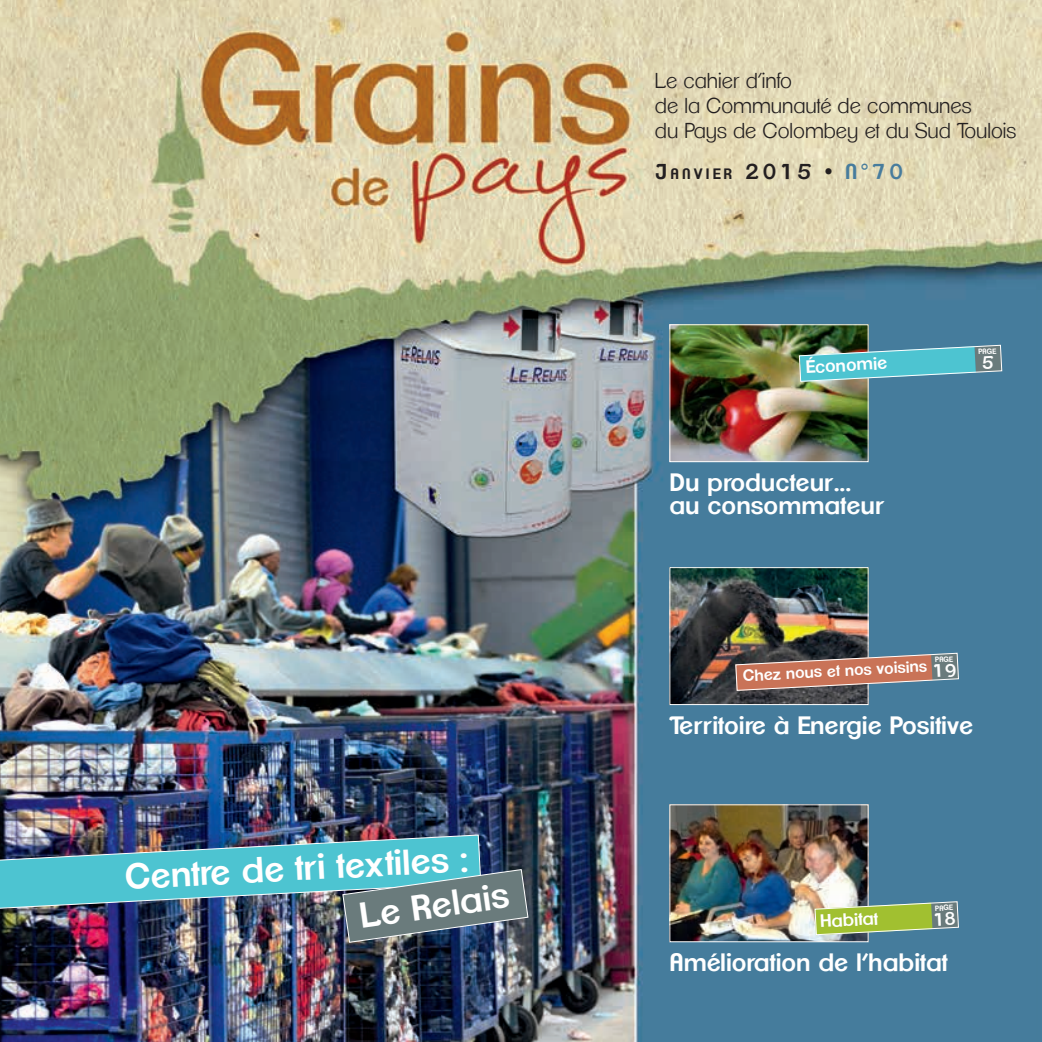
<style>
.page{position:relative;width:1042px;height:1042px;background:#fff}
.page>*{position:absolute;margin:0;border:0;box-sizing:border-box;transform-origin:0 0}
.t1{font:600 35px "Clemente P Dak";color:#fff}
.t2{font:600 24.5px/22.8px "Clemente P Dak";color:#fff}
.t3{font:300 21px/25.2px "Clemente P Dae";color:#231f20}
.t4{font:600 17.5px "Clemente P Dak";color:#fff}
.t5{font:600 15.75px "Clemente P Dak";color:#fff}
.t6{font:600 14.7px "Clemente P Dak";letter-spacing:.215em;color:#231f20}
.t7{font:600 7.35px "Clemente P Dak";color:#fff}
.s1{font-size:21px}
.s2{font-size:21px;color:#477c9d}
.s3{font-size:17.5px}
</style>
<div class="page">
<img style="left:0;top:0;width:1042px;height:1042px">
<img style="left:671px;top:569px;width:195px;height:134px">
<div style="left:669px;top:567px;width:199px;height:138px;border:1px solid #fff"></div>
<svg style="left:735px;top:652px;width:224px;height:72px;background:#737176"></svg>
<img style="left:671px;top:806px;width:195px;height:134px">
<div style="left:669px;top:804px;width:199px;height:138px;border:1px solid #fff"></div>
<img style="left:671px;top:326px;width:195px;height:134px">
<div style="left:669px;top:324px;width:199px;height:138px;border:1px solid #fff"></div>
<img style="left:0;top:834px;width:529px;height:109px">
<svg style="left:814px;top:901px;width:145px;height:67px;background:#71987e"></svg>
<img style="left:798px;top:344px;width:204px;height:71px">
<h1 class="t1" style="left:124px;top:856px;width:345px;rotate:-3deg">Centre de tri textiles :</h1>
<h1 class="t1" style="left:357px;top:895px;width:152px;rotate:-8deg">Le Relais</h1>
<p class="t3" style="left:655px;top:68px;width:363px">Le cahier d’info<br>de la Communauté de communes<br>du Pays de Colombey et du Sud Toulois</p>
<p class="t6" style="left:655px;top:165px;width:250px"><span class="s1">J</span>ANVIER <span class="s1">2015</span> <span class="s1">•</span> <span class="s2">N°70</span></p>
<p class="t4" style="left:805px;top:356px;width:83px;rotate:-3deg">économie</p>
<p class="t2" style="left:669px;top:471px;width:217px">Du producteur... au consommateur</p>
<p class="t7" style="left:978px;top:347px;width:20px;rotate:-3deg">PAGE</p>
<p class="t7" style="left:935px;top:655px;width:20px;rotate:-3deg">PAGE</p>
<p class="t5" style="left:742px;top:666px;width:215px;rotate:-3deg">Chez nous et nos voisins <span class="s3">19</span></p>
<p class="t2" style="left:669px;top:714px;width:305px">Territoire à Energie Positive</p>
<p class="t4" style="left:819px;top:910px;width:60px;rotate:-3deg">Habitat</p>
<p class="t7" style="left:935px;top:904px;width:20px;rotate:-3deg">PAGE</p>
<p class="t2" style="left:669px;top:951px;width:280px">Amélioration de l’habitat</p>
</div>
